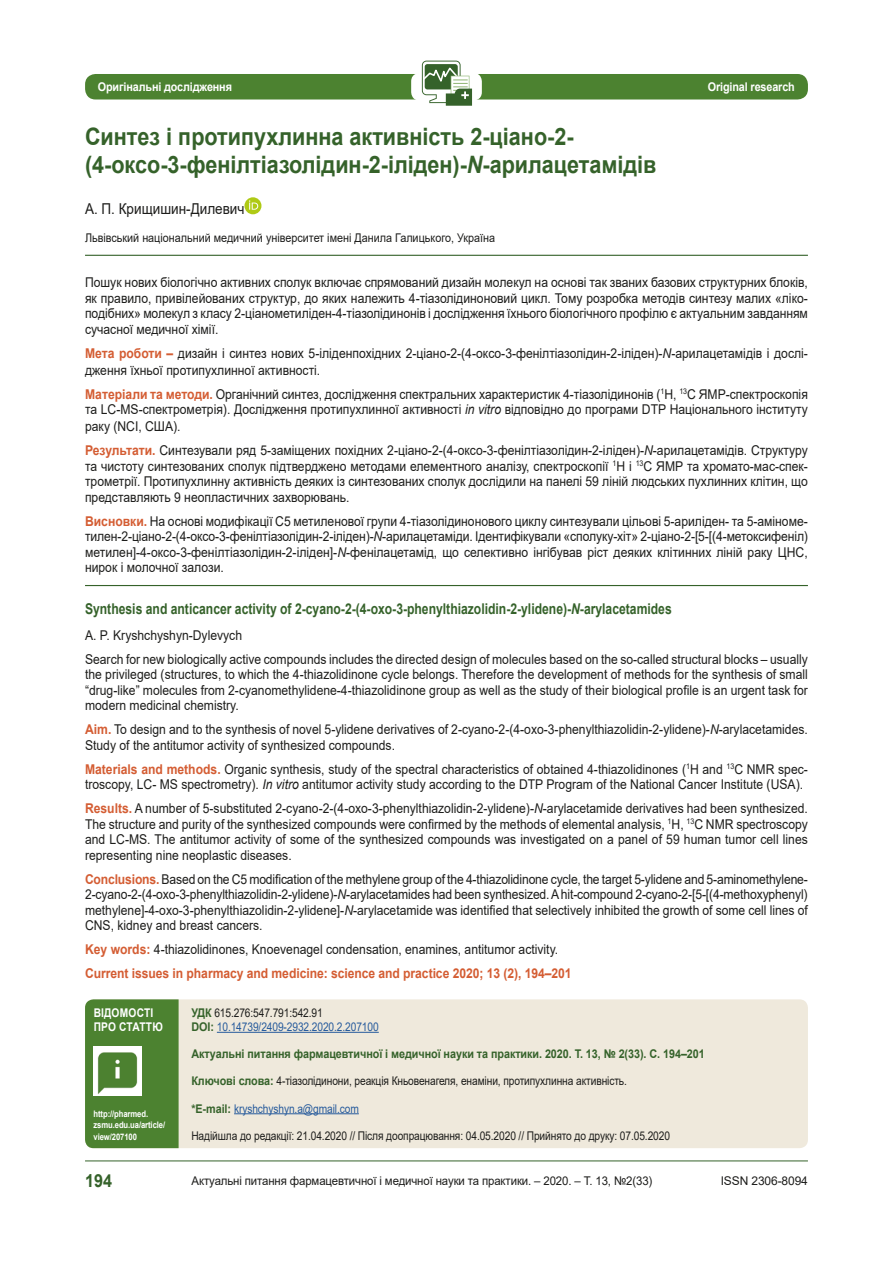
<style>
.page{position:relative;width:893px;height:1263px;background:#fff}
.page>*{position:absolute;margin:0;border:0;box-sizing:border-box;transform-origin:0 0}
.статья{font:700 24px/27.5px "Arial";color:#35622a;scale:.9 1}
.t1{font:700 18px "Arial";color:#35622a;scale:.9 1}
.автор{font:15px "Arial";color:#1d1d1b;scale:.9 1}
.резюме_назв{font:700 14.85px "Arial";color:#35622a;scale:.82 1}
.резюме{font:13.5px/15.5px "Arial";color:#1d1d1b;scale:.9 1}
.резюме_0{font:13.5px/15.5px "Arial";color:#1d1d1b;text-align:justify;scale:.9 1}
.резюме_низ{font:13.5px/15.5px "Arial";color:#1d1d1b;text-align:justify;scale:.9 1}
.резюме_низ-2{font:700 13.5px "Arial";letter-spacing:-.005em;color:#d45d33;scale:.9 1}
.резюме_авт{font:13.5px "Arial";color:#1d1d1b;scale:.9 1}
.удк{font:12px "Arial";letter-spacing:-.01em;color:#1d1d1b;scale:.85 1}
.удк-2{font:700 12px "Arial";letter-spacing:-.005em;color:#35622a;scale:.9 1}
.удк-3{font:12px "Arial";letter-spacing:-.01em;color:#1d1d1b;scale:.95 1}
.заведение{font:12px "Arial";color:#1d1d1b;scale:.9 1}
.удк-4{font:12px "Arial";letter-spacing:-.01em;color:#275b9c;scale:.85 1}
.о_статье_верх{font:700 12px "Arial";letter-spacing:-.01em;color:#fff;scale:.9 1}
.о_статье_верх-2{font:700 12px/14.9px "Arial";letter-spacing:.01em;color:#fff;scale:.85 1}
.удк-5{font:12px "Arial";letter-spacing:-.01em;color:#1d1d1b}
.о_статье{font:700 9px/11.2px "Arial";letter-spacing:-.01em;color:#fff;scale:.85 1}
.s1{font-style:italic}
.s2{font-weight:700;color:#d45d33}
.s3{font-weight:700;color:#35622a}
</style>
<div class="page">
<hr style="left:85px;top:1160px;width:723px;height:1px;background:#35622a">
<div style="left:85px;top:74px;width:723px;height:25px;background:#4c8230;border-radius:10px"></div>
<div style="left:411px;top:73px;width:71px;height:28px;background:#fff;border-radius:9px"></div>
<svg style="left:421px;top:60px;width:52px;height:45px"></svg>
<svg style="left:422px;top:61px;width:50px;height:45px"></svg>
<hr style="left:85px;top:255px;width:723px;height:1px;background:#35622a">
<hr style="left:85px;top:585px;width:723px;height:1px;background:#35622a">
<div style="left:244px;top:197px;width:17px;height:17px;background:#afca15;border-radius:50%"></div>
<svg style="left:249px;top:200px;width:9px;height:10px"></svg>
<div style="left:85px;top:999px;width:723px;height:149px;background:#efe9dc;border-radius:9px"></div>
<hr style="left:217px;top:1032px;width:162px;height:1px;background:#275b9c">
<hr style="left:234px;top:1113px;width:125px;height:1px;background:#275b9c">
<div style="left:85px;top:999px;width:94px;height:149px;background:#4c8230"></div>
<img style="left:94px;top:1047px;width:48px;height:48px">
<p class="о_статье_верх" style="left:98px;top:78px;width:151px">Оригінальні дослідження</p>
<p class="о_статье_верх" style="left:708px;top:78px;width:98px">Оriginal research</p>
<p class="статья" style="left:85px;top:123px;width:636px">Синтез і протипухлинна активність 2-ціано-2- (4-оксо-3-фенілтіазолідин-2-іліден)-<span class="s1">N</span>-арилацетамідів</p>
<p class="автор" style="left:85px;top:199px;width:179px">А. П. Крищишин-Дилевич</p>
<p class="заведение" style="left:85px;top:229px;width:457px">Львівський національний медичний університет імені Данила Галицького, Україна</p>
<p class="резюме_0" style="left:85px;top:275px;width:805px">Пошук нових біологічно активних сполук включає спрямований дизайн молекул на основі так званих базових структурних блоків, як правило, привілейованих структур, до яких належить 4-тіазолідиноновий цикл. Тому розробка методів синтезу малих «ліко&shy;подібних» молекул з класу 2-ціанометиліден-4-тіазолідинонів і дослідження їхнього біологічного профілю є актуальним завданням сучасної медичної хімії.</p>
<p class="резюме" style="left:85px;top:344px;width:805px;line-height:17px"><span class="s2">Мета роботи –</span> дизайн і синтез нових 5-іліденпохідних 2-ціано-2-(4-оксо-3-фенілтіазолідин-2-іліден)-<span class="s1">N</span>-арилацетамідів і дослі&shy;дження їхньої протипухлинної активності.</p>
<p class="резюме" style="left:85px;top:386px;width:805px"><span class="s2">Матеріали та методи.</span> Органічний синтез, дослідження спектральних характеристик 4-тіазолідинонів (<sup>1</sup>Н, <sup>13</sup>С ЯМР-спектроскопія та LC-MS-спектрометрія). Дослідження протипухлинної активності <span class="s1">іn vitro</span> відповідно до програми DTP Національного інституту</p>
<p class="резюме" style="left:85px;top:419px;width:108px">раку (NCI, США).</p>
<p class="резюме" style="left:85px;top:443px;width:805px;text-align:justify"><span class="s2">Результати.</span> Синтезували ряд 5-заміщених похідних 2-ціано-2-(4-оксо-3-фенілтіазолідин-2-іліден)-<span class="s1">N</span>-арилацетамідів. Структуру та чистоту синтезованих сполук підтверджено методами елементного аналізу, спектроскопії <sup>1</sup>Н і <sup>13</sup>С ЯМР та хромато-мас-спек&shy;трометрії. Протипухлинну активність деяких із синтезованих сполук дослідили на панелі 59 ліній людських пухлинних клітин, що представляють 9 неопластичних захворювань.</p>
<p class="резюме_низ" style="left:85px;top:513px;width:805px"><span class="s2">Висновки.</span> На основі модифікації С5 метиленової групи 4-тіазолідинонового циклу синтезували цільові 5-ариліден- та 5-аміноме&shy;тилен-2-ціано-2-(4-оксо-3-фенілтіазолідин-2-іліден)-<span class="s1">N</span>-арилацетаміди. Ідентифікували «сполуку-хіт» 2-ціано-2-[5-[(4-метоксифеніл) метилен]-4-оксо-3-фенілтіазолідин-2-іліден]-<span class="s1">N</span>-фенілацетамід, що селективно інгібував ріст деяких клітинних ліній раку ЦНС, нирок і молочної залози.</p>
<p class="резюме_назв" style="left:85px;top:599px;width:717px">Synthesis and anticancer activity of 2-cyano-2-(4-oxo-3-phenylthiazolidin-2-ylidene)-<span class="s1">N</span>-arylacetamides</p>
<p class="резюме_авт" style="left:85px;top:626px;width:176px">A. P. Kryshchyshyn-Dylevych</p>
<p class="резюме_0" style="left:85px;top:651px;width:805px">Search for new biologically active compounds includes the directed design of molecules based on the so-called structural blocks – usually the privileged (structures, to which the 4-thiazolidinone cycle belongs. Therefore the development of methods for the synthesis of small “drug-like” molecules from 2-cyanomethylidene-4-thiazolidinone group as well as the study of their biological profile is an urgent task for modern medicinal chemistry.</p>
<p class="резюме" style="left:85px;top:721px;width:805px"><span class="s2">Aim.</span> To design and to the synthesis of novel 5-ylidene derivatives of 2-cyano-2-(4-oxo-3-phenylthiazolidin-2-ylidene)-<span class="s1">N</span>-arylacetamides.<br>Study of the antitumor activity of synthesized compounds.</p>
<p class="резюме" style="left:85px;top:761px;width:805px"><span class="s2">Materials and methods.</span> Organic synthesis, study of the spectral characteristics of obtained 4-thiazolidinones (<sup>1</sup>H and <sup>13</sup>C NMR spec&shy;troscopy, LC- MS spectrometry). <span class="s1">In vitro</span> antitumor activity study according to the DTP Program of the National Cancer Institute (USA).</p>
<p class="резюме" style="left:85px;top:800px;width:805px;text-align:justify"><span class="s2">Results.</span> A number of 5-substituted 2-cyano-2-(4-oxo-3-phenylthiazolidin-2-ylidene)-<span class="s1">N</span>-arylacetamide derivatives had been synthesized.<br>The structure and purity of the synthesized compounds were confirmed by the methods of elemental analysis, <sup>1</sup>H, <sup>13</sup>C NMR spectroscopy and LC-MS. The antitumor activity of some of the synthesized compounds was investigated on a panel of 59 human tumor cell lines representing nine neoplastic diseases.</p>
<p class="резюме" style="left:85px;top:871px;width:805px;text-align:justify"><span class="s2">Conclusions.</span> Based on the C5 modification of the methylene group of the 4-thiazolidinone cycle, the target 5-ylidene and 5-aminomethylene-2-cyano-2-(4-oxo-3-phenylthiazolidin-2-ylidene)-<span class="s1">N</span>-arylacetamides had been synthesized. A hit-compound 2-cyano-2-[5-[(4-methoxyphenyl) methylene]-4-oxo-3-phenylthiazolidin-2-ylidene]-<span class="s1">N</span>-arylacetamide was identified that selectively inhibited the growth of some cell lines of CNS, kidney and breast cancers.</p>
<p class="резюме" style="left:85px;top:941px;width:527px"><span class="s2">Key words:</span> 4-thiazolidinones, Knoevenagel condensation, enamines, antitumor activity.</p>
<p class="резюме_низ-2" style="left:85px;top:964px;width:542px">Current issues in pharmacy and medicine: science and practice 2020; 13 (2), 194–201</p>
<p class="удк" style="left:191px;top:1004px;width:156px"><span class="s3">УДК</span> 615.276:547.791:542.91</p>
<p class="удк-4" style="left:191px;top:1018px;width:222px"><span class="s3">DOI:</span> 10.14739/2409-2932.2020.2.207100</p>
<p class="удк-2" style="left:191px;top:1045px;width:572px">Актуальні питання фармацевтичної і медичної науки та практики. 2020. Т. 13, № 2(33). С. 194–201</p>
<p class="удк" style="left:191px;top:1073px;width:514px"><span class="s3">Ключові слова:</span> 4-тіазолідинони, реакція Кньовенагеля, енаміни, протипухлинна активність.</p>
<p class="удк-4" style="left:191px;top:1100px;width:199px"><span class="s3">*E-mail:</span> kryshchyshyn.a@gmail.com</p>
<p class="удк" style="left:191px;top:1127px;width:565px">Надійшла до редакції: 21.04.2020 // Після доопрацювання: 04.05.2020 // Прийнято до друку: 07.05.2020</p>
<p class="о_статье_верх-2" style="left:94px;top:1005px;width:83px">ВІДОМОСТІ<br>ПРО СТАТТЮ</p>
<p class="о_статье" style="left:94px;top:1108px;width:86px">http://pharmed. zsmu.edu.ua/article/ view/207100</p>
<p class="t1" style="left:85px;top:1168px;width:32px">194</p>
<p class="удк-3" style="left:191px;top:1172px;width:487px">Актуальні питання фармацевтичної і медичної науки та практики. – 2020. – Т. 13, №2(33)</p>
<p class="удк-5" style="left:721px;top:1172px;width:89px">ISSN 2306-8094</p>
</div>
